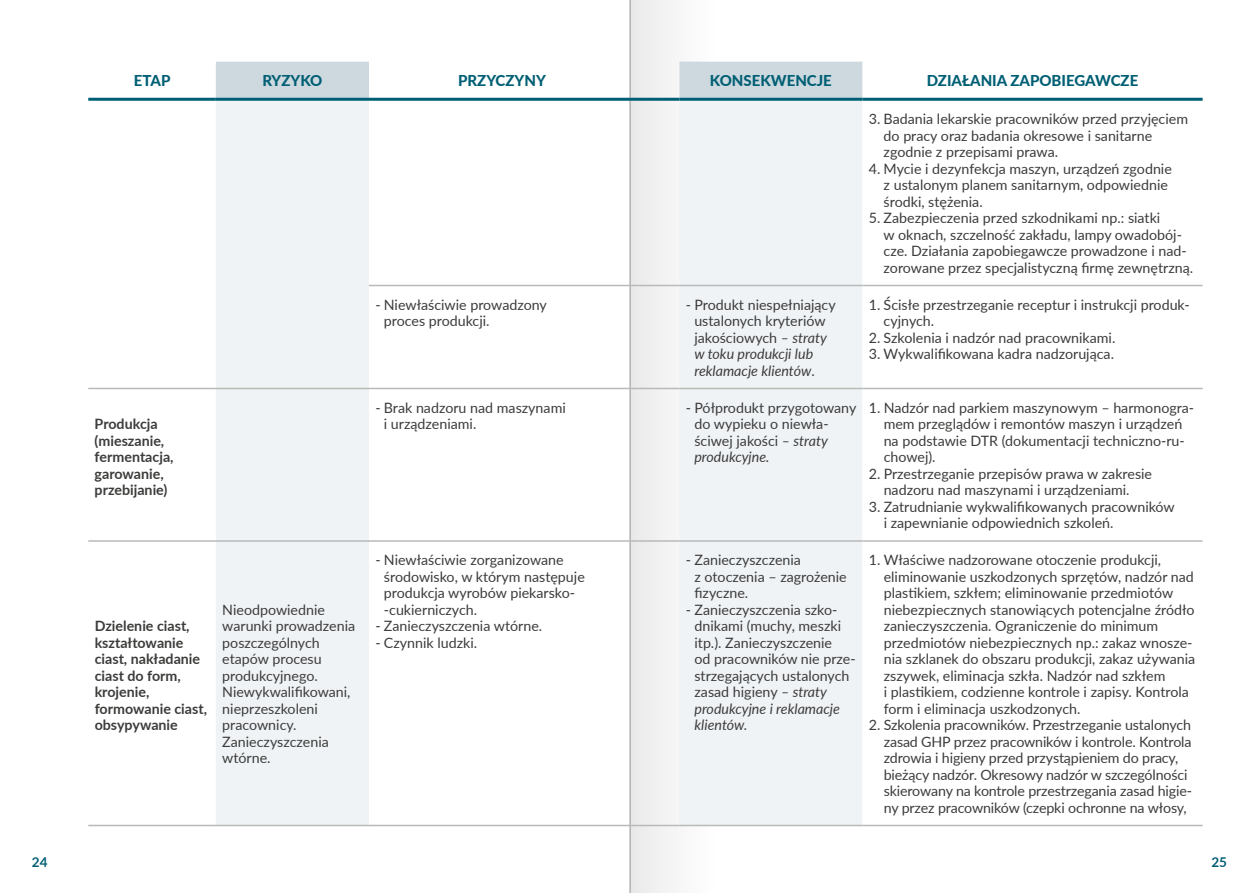
<style>
.page{position:relative;width:1259px;height:893px;background:#fff}
.page>*{position:absolute;margin:0;border:0;box-sizing:border-box;transform-origin:0 0}
.t1{font:800 15px "Lato";color:#005f74}
.t2{font:14.25px/16.5px "Lato";color:#3c3c3b}
.t3{font:700 14.25px/16.5px "Lato";color:#3c3c3b}
.t4{font:700 13.5px "Lato";color:#005f74}
.s1{font-style:italic}
</style>
<div class="page">
<div style="left:629px;top:0;width:85px;height:893px;background:#f5f5f5"></div>
<hr style="left:629px;top:0;width:2px;height:893px;background:#b8bab8">
<svg style="left:216px;top:62px;width:646px;height:36px"></svg>
<svg style="left:216px;top:101px;width:646px;height:724px;fill:#f0f3f6"></svg>
<hr style="left:88px;top:98px;width:128px;height:3px;background:#005f74">
<hr style="left:216px;top:98px;width:153px;height:3px;background:#005f74">
<hr style="left:369px;top:98px;width:310px;height:3px;background:#005f74">
<hr style="left:679px;top:98px;width:183px;height:3px;background:#005f74">
<hr style="left:862px;top:98px;width:340px;height:3px;background:#005f74">
<hr style="left:369px;top:285px;width:310px;height:1px;background:#b8bab8">
<hr style="left:679px;top:285px;width:183px;height:1px;background:#b8bab8">
<hr style="left:862px;top:285px;width:340px;height:1px;background:#b8bab8">
<hr style="left:369px;top:388px;width:310px;height:1px;background:#b8bab8">
<hr style="left:679px;top:388px;width:183px;height:1px;background:#b8bab8">
<hr style="left:862px;top:388px;width:340px;height:1px;background:#b8bab8">
<hr style="left:88px;top:540px;width:128px;height:2px;background:#b8bab8">
<hr style="left:216px;top:540px;width:153px;height:2px;background:#b8bab8">
<hr style="left:369px;top:540px;width:310px;height:2px;background:#b8bab8">
<hr style="left:679px;top:540px;width:183px;height:2px;background:#b8bab8">
<hr style="left:862px;top:540px;width:340px;height:2px;background:#b8bab8">
<hr style="left:88px;top:825px;width:128px;height:1px;background:#b8bab8">
<hr style="left:369px;top:825px;width:310px;height:1px;background:#b8bab8">
<hr style="left:679px;top:825px;width:183px;height:1px;background:#b8bab8">
<hr style="left:862px;top:825px;width:340px;height:1px;background:#b8bab8">
<hr style="left:216px;top:388px;width:153px;height:1px;background:#b8bab8">
<hr style="left:88px;top:388px;width:128px;height:1px;background:#b8bab8">
<hr style="left:216px;top:825px;width:153px;height:1px;background:#b8bab8">
<p class="t1" style="left:134px;top:70px;width:38px">ETAP</p>
<p class="t1" style="left:262px;top:70px;width:62px">RYZYKO</p>
<p class="t1" style="left:458px;top:70px;width:89px">PRZYCZYNY</p>
<p class="t1" style="left:710px;top:70px;width:123px">KONSEKWENCJE</p>
<p class="t1" style="left:926px;top:70px;width:213px">DZIAŁANIA ZAPOBIEGAWCZE</p>
<p class="t2" style="left:883px;top:110px;width:306px;text-indent:-15px">3. Badania lekarskie pracowników przed przyjęciem do pracy oraz badania okresowe i sanitarne zgodnie z przepisami prawa.</p>
<p class="t2" style="left:883px;top:160px;width:290px;text-indent:-15px">4. Mycie i dezynfekcja maszyn, urządzeń zgodnie z ustalonym planem sanitarnym, odpowiednie środki, stężenia.</p>
<p class="t2" style="left:883px;top:209px;width:311px;text-indent:-15px">5. Zabezpieczenia przed szkodnikami np.: siatki<br>w oknach, szczelność zakładu, lampy owadobój&shy;cze. Działania zapobiegawcze prowadzone i nad&shy;zorowane przez specjalistyczną firmę zewnętrzną.</p>
<p class="t2" style="left:384px;top:296px;width:165px;text-indent:-9px">- Niewłaściwie prowadzony proces produkcji.</p>
<p class="t2" style="left:694px;top:296px;width:143px;text-indent:-9px">- Produkt niespełniający ustalonych kryteriów jakościowych <span class="s1">– straty w toku produkcji lub reklamacje klientów</span>.</p>
<p class="t2" style="left:883px;top:296px;width:308px;text-indent:-15px">1. Ścisłe przestrzeganie receptur i instrukcji produk&shy;cyjnych.</p>
<p class="t2" style="left:868px;top:329px;width:248px">2. Szkolenia i nadzór nad pracownikami.</p>
<p class="t2" style="left:868px;top:345px;width:247px">3. Wykwalifikowana kadra nadzorująca.</p>
<p class="t3" style="left:95px;top:415px;width:80px">Produkcja (mieszanie, fermentacja, garowanie, przebijanie)</p>
<p class="t3" style="left:95px;top:617px;width:114px">Dzielenie ciast, kształtowanie ciast, nakładanie ciast do form, krojenie, formowanie ciast, obsypywanie</p>
<p class="t2" style="left:222px;top:601px;width:134px">Nieodpowiednie warunki prowadzenia poszczególnych etapów procesu produkcyjnego.<br>Niewykwalifikowani, nieprzeszkoleni pracownicy.<br>Zanieczyszczenia wtórne.</p>
<p class="t2" style="left:384px;top:399px;width:183px;text-indent:-9px">- Brak nadzoru nad maszynami i urządzeniami.</p>
<p class="t2" style="left:694px;top:399px;width:163px;text-indent:-9px">- Półprodukt przygotowany do wypieku o niewła&shy;ściwej jakości <span class="s1">– straty produkcyjne.</span></p>
<p class="t2" style="left:883px;top:399px;width:312px;text-indent:-15px">1. Nadzór nad parkiem maszynowym – harmonogra&shy;mem przeglądów i remontów maszyn i urządzeń na podstawie DTR (dokumentacji techniczno-ru&shy;chowej).</p>
<p class="t2" style="left:869px;top:465px;width:285px;text-align:center">2. Przestrzeganie przepisów prawa w zakresie nadzoru nad maszynami i urządzeniami.</p>
<p class="t2" style="left:883px;top:498px;width:292px;text-indent:-15px">3. Zatrudnianie wykwalifikowanych pracowników i zapewnianie odpowiednich szkoleń.</p>
<p class="t2" style="left:384px;top:551px;width:202px;text-indent:-9px">- Niewłaściwie zorganizowane środowisko, w którym następuje produkcja wyrobów piekarsko--cukierniczych.</p>
<p class="t2" style="left:375px;top:617px;width:168px">- Zanieczyszczenia wtórne.</p>
<p class="t2" style="left:375px;top:634px;width:103px">- Czynnik ludzki.</p>
<p class="t2" style="left:694px;top:551px;width:154px;text-indent:-9px">- Zanieczyszczenia<br>z otoczenia – zagrożenie fizyczne.</p>
<p class="t2" style="left:694px;top:601px;width:163px;text-indent:-9px">- Zanieczyszczenia szko&shy;dnikami (muchy, meszki itp.). Zanieczyszczenie<br>od pracowników nie prze&shy;strzegających ustalonych zasad higieny <span class="s1">– straty produkcyjne i reklamacje klientów.</span></p>
<p class="t2" style="left:883px;top:551px;width:313px;text-indent:-15px">1. Właściwe nadzorowane otoczenie produkcji, eliminowanie uszkodzonych sprzętów, nadzór nad plastikiem, szkłem; eliminowanie przedmiotów niebezpiecznych stanowiących potencjalne źródło zanieczyszczenia. Ograniczenie do minimum przedmiotów niebezpiecznych np.: zakaz wnosze&shy;nia szklanek do obszaru produkcji, zakaz używania zszywek, eliminacja szkła. Nadzór nad szkłem<br>i plastikiem, codzienne kontrole i zapisy. Kontrola form i eliminacja uszkodzonych.</p>
<p class="t2" style="left:883px;top:716px;width:310px;text-indent:-15px">2. Szkolenia pracowników. Przestrzeganie ustalonych zasad GHP przez pracowników i kontrole. Kontrola zdrowia i higieny przed przystąpieniem do pracy, bieżący nadzór. Okresowy nadzór w szczególności skierowany na kontrole przestrzegania zasad higie&shy;ny przez pracowników (czepki ochronne na włosy,</p>
<p class="t4" style="left:32px;top:853px;width:17px">24</p>
<p class="t4" style="left:1211px;top:853px;width:17px">25</p>
</div>
